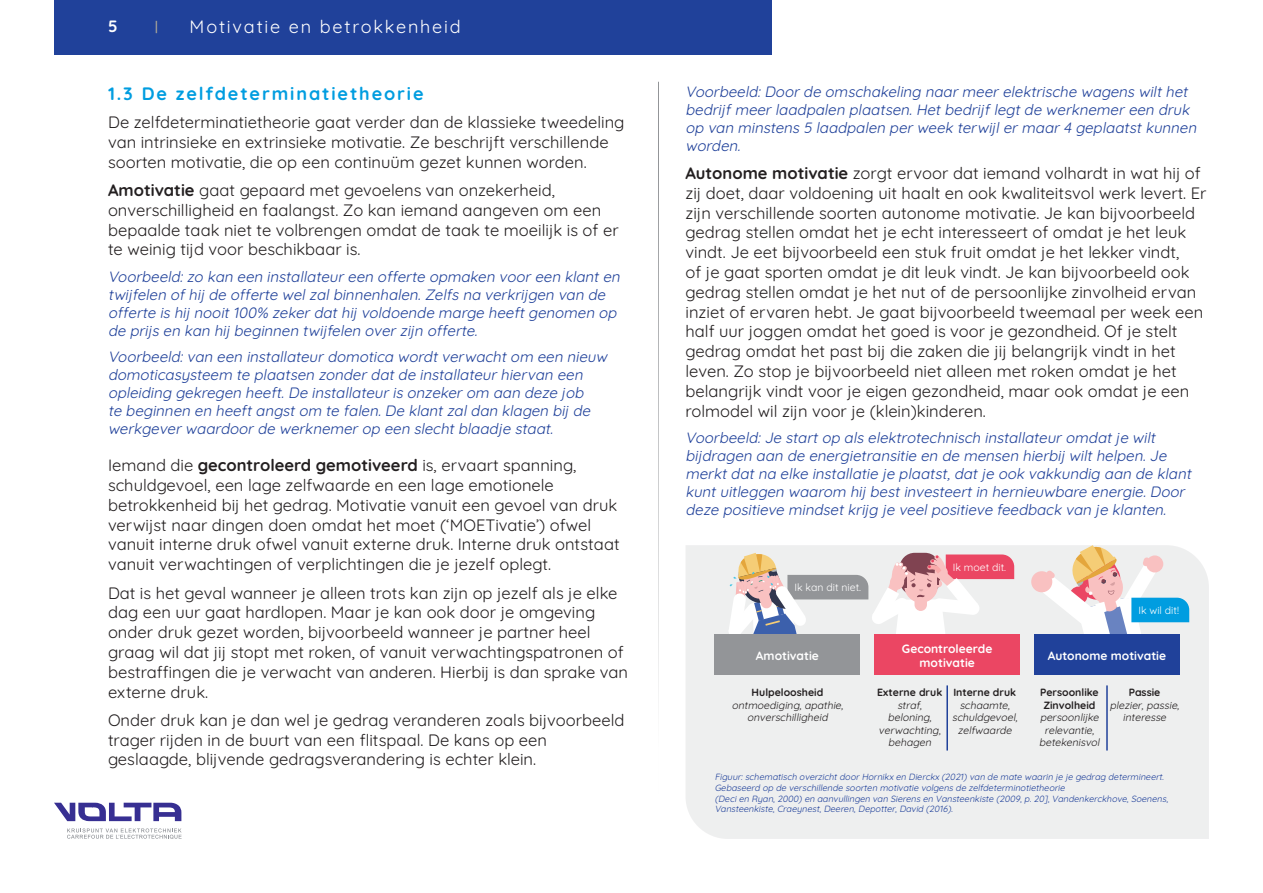
<style>
.page{position:relative;width:1263px;height:893px;background:#fff}
.page>*{position:absolute;margin:0;border:0;box-sizing:border-box;transform-origin:0 0}
.t1{font:300 18px "Quicksand";letter-spacing:.105em;color:#009de0}
.t2{font:300 18px "Quicksand";letter-spacing:.1em;color:#fff}
.t3{font:300 16.5px/19.8px "Quicksand";color:#231f20}
.t4{font:300 16.5px "Quicksand";color:#fff}
.t5{font:italic 300 15px/18px "Quicksand";color:#20419a}
.t6{font:300 12px/14.4px "Quicksand";color:#fff;text-align:center}
.t7{font:italic 300 10.5px/12.6px "Quicksand";color:#231f20;text-align:center}
.t8{font:300 10.5px "Quicksand";color:#231f20}
.t9{font:300 10.5px "Quicksand";color:#fff}
.t10{font:italic 300 9px/10.8px "Quicksand";color:#20419a}
</style>
<div class="page">
<svg style="left:67px;top:828px;width:115px;height:11px"></svg>
<svg style="left:54px;top:803px;width:127px;height:18px"></svg>
<div style="left:54px;top:0;width:718px;height:54px;background:#20419a"></div>
<svg style="left:156px;top:21px;width:1px;height:12px"></svg>
<div style="left:686px;top:545px;width:523px;height:294px;background:#eeefef"></div>
<div style="left:1031px;top:571px;width:21px;height:21px;background:#f9c1c1;border-radius:50%"></div>
<hr style="left:658px;top:82px;width:1px;height:712px;background:#939598">
<svg style="left:1034px;top:545px;width:155px;height:129px;background:#a1adc9"></svg>
<svg style="left:715px;top:553px;width:305px;height:121px;background:#d5b0b7"></svg>
<hr style="left:946px;top:685px;width:2px;height:65px;background:#20419a">
<hr style="left:1106px;top:685px;width:2px;height:65px;background:#20419a">
<p class="t4" style="left:108px;top:14px;width:11px">5</p>
<p class="t2" style="left:190px;top:13px;width:273px">Motivatie en betrokkenheid</p>
<p class="t1" style="left:108px;top:79px;width:317px">1.3 De zelfdeterminatietheorie</p>
<p class="t3" style="left:108px;top:111px;width:518px">De zelfdeterminatietheorie gaat verder dan de klassieke tweedeling van intrinsieke en extrinsieke motivatie. Ze beschrijft verschillende soorten motivatie, die op een continuüm gezet kunnen worden.</p>
<p class="t3" style="left:108px;top:179px;width:512px">Amotivatie gaat gepaard met gevoelens van onzekerheid, onverschilligheid en faalangst. Zo kan iemand aangeven om een bepaalde taak niet te volbrengen omdat de taak te moeilijk is of er te weinig tijd voor beschikbaar is.</p>
<p class="t5" style="left:108px;top:266px;width:517px">Voorbeeld:zo kan een installateureen offerte opmaken vooreen klanten twijfelen ofhij de offerte welzalbinnenhalen.Zelfs na verkrijgen van de offerte is hij nooit100% zekerdathij voldoende marge heeftgenomen op de prijs en kan hij beginnen twijfelen overzij n offerte.</p>
<p class="t5" style="left:108px;top:347px;width:504px">Voorbeeld:van een installateurdomotica wordtverwachtom een nieuw domoticasysteem te plaatsen zonderdatde installateurhiervan een opleiding gekregen heeft.De installateuris onzekerom aan deze j ob<br>te beginnen en heeftangstom te falen.De klantzaldan klagen bij de werkgeverwaardoorde werknemerop een slechtblaadj e staat.</p>
<p class="t3" style="left:108px;top:454px;width:513px">Iemand die gecontroleerd gemotiveerd is, ervaart spanning, schuldgevoel, een lage zelfwaarde en een lage emotionele betrokkenheid bij het gedrag. Motivatie vanuit een gevoel van druk verwijst naar dingen doen omdat het moet (‘MOETivatie’) ofwel vanuit interne druk ofwel vanuit externe druk. Interne druk ontstaat vanuit verwachtingen of verplichtingen die je jezelf oplegt.</p>
<p class="t3" style="left:108px;top:581px;width:522px">Dat is het geval wanneer je alleen trots kan zijn op jezelf als je elke dag een uur gaat hardlopen. Maar je kan ook door je omgeving onder druk gezet worden, bijvoorbeeld wanneer je partner heel graag wil dat jij stopt met roken, of vanuit verwachtingspatronen of bestraffingen die je verwacht van anderen. Hierbij is dan sprake van externe druk.</p>
<p class="t3" style="left:108px;top:708px;width:518px">Onder druk kan je dan wel je gedrag veranderen zoals bijvoorbeeld trager rijden in de buurt van een flitspaal. De kans op een geslaagde, blijvende gedragsverandering is echter klein.</p>
<p class="t5" style="left:685px;top:81px;width:516px">Voorbeeld:Doorde omschakeling naarmeerelektrische wagens wilthet bedrijfmeerlaadpalen plaatsen.Hetbedrijflegtde werknemereen druk op van minstens 5 laadpalen perweek terwij lermaar4 geplaatstkunnen worden.</p>
<p class="t3" style="left:685px;top:162px;width:522px">Autonome motivatie zorgt ervoor dat iemand volhardt in wat hij of zij doet, daar voldoening uit haalt en ook kwaliteitsvol werk levert. Er zijn verschillende soorten autonome motivatie. Je kan bijvoorbeeld gedrag stellen omdat het je echt interesseert of omdat je het leuk vindt. Je eet bijvoorbeeld een stuk fruit omdat je het lekker vindt,<br>of je gaat sporten omdat je dit leuk vindt. Je kan bijvoorbeeld ook gedrag stellen omdat je het nut of de persoonlijke zinvolheid ervan inziet of ervaren hebt. Je gaat bijvoorbeeld tweemaal per week een half uur joggen omdat het goed is voor je gezondheid. Of je stelt gedrag omdat het past bij die zaken die jij belangrijk vindt in het leven. Zo stop je bijvoorbeeld niet alleen met roken omdat je het belangrijk vindt voor je eigen gezondheid, maar ook omdat je een rolmodel wil zijn voor je (klein)kinderen.</p>
<p class="t5" style="left:685px;top:427px;width:511px">Voorbeeld:Je startop als elektrotechnisch installateuromdatj e wilt bijdragen aan de energietransitie en de mensen hierbij wilthelpen.Je merktdatna elke installatie j e plaatst,datj e ook vakkundig aan de klant kuntuitleggen waarom hij bestinvesteertin hernieuwbare energie.Door deze positieve mindsetkrijg j e veelpositieve feedback van j e klanten.</p>
<p class="t9" style="left:794px;top:580px;width:68px">Ik kan dit niet.</p>
<p class="t6" style="left:756px;top:647px;width:65px">Amotivatie</p>
<p class="t8" style="left:752px;top:684px;width:73px">Hulpeloosheid</p>
<p class="t7" style="left:732px;top:697px;width:116px">ontmoediging,apathie,</p>
<p class="t7" style="left:747px;top:710px;width:85px">onverschilligheid</p>
<p class="t9" style="left:953px;top:559px;width:55px">Ik moet dit.</p>
<p class="t9" style="left:1138px;top:602px;width:42px">Ik wil dit!</p>
<p class="t6" style="left:902px;top:640px;width:92px">Gecontroleerde motivatie</p>
<p class="t6" style="left:1048px;top:647px;width:120px">Autonome motivatie</p>
<p class="t8" style="left:877px;top:684px;width:67px">Externe druk</p>
<p class="t7" style="left:897px;top:697px;width:29px">straf,</p>
<p class="t7" style="left:888px;top:710px;width:48px">beloning,</p>
<p class="t7" style="left:878px;top:723px;width:66px">verwachting,</p>
<p class="t7" style="left:888px;top:735px;width:47px">behagen</p>
<p class="t8" style="left:953px;top:684px;width:64px">Interne druk</p>
<p class="t7" style="left:960px;top:697px;width:54px">schaamte,</p>
<p class="t7" style="left:952px;top:710px;width:69px">schuldgevoel,</p>
<p class="t7" style="left:958px;top:723px;width:58px">zelfwaarde</p>
<p class="t8" style="left:1040px;top:684px;width:60px">Persoonlike</p>
<p class="t8" style="left:1043px;top:697px;width:54px">Zinvolheid</p>
<p class="t7" style="left:1040px;top:710px;width:63px">persoonlij ke relevantie,</p>
<p class="t7" style="left:1039px;top:735px;width:65px">betekenisvol</p>
<p class="t8" style="left:1129px;top:684px;width:33px">Passie</p>
<p class="t7" style="left:1110px;top:697px;width:74px">plezier,passie, interesse</p>
<p class="t10" style="left:715px;top:770px;width:453px">Figuur:schematisch overzichtdoorHornikx en Dierckx (2021)van de mate waarin j e j e gedrag determineert.<br>Gebaseerd op de verschillende soorten motivatie volgens de zelfdeterminotietheorie</p>
<p class="t10" style="left:715px;top:792px;width:457px">(Decien Ryan,2000)en aanvullingen van Sierens en Vansteenkiste (2009,p.20],Vandenkerckhove,Soenens,<br>Vansteenkiste,Craeynest,Deeren,Depotter,David (2016).</p>
</div>
